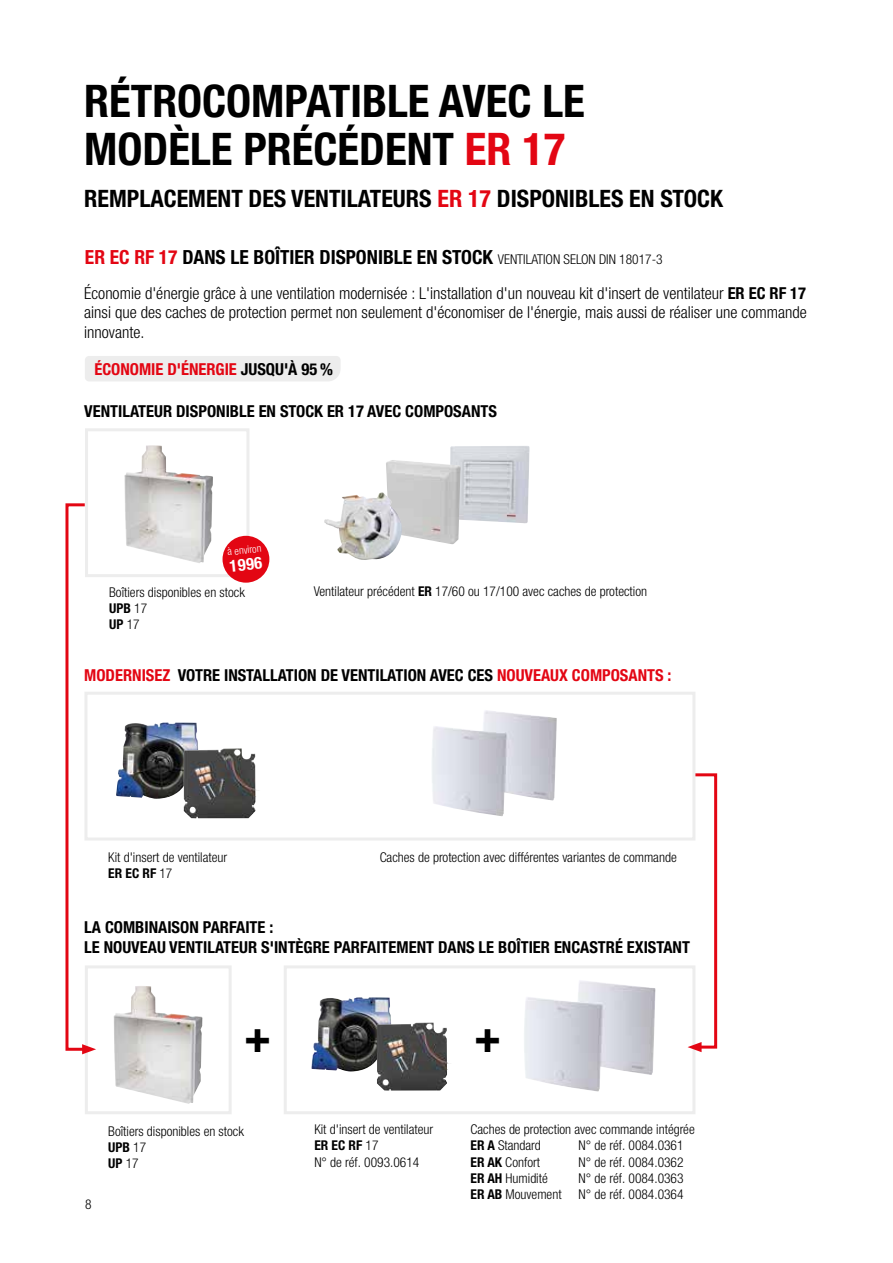
<style>
.page{position:relative;width:893px;height:1263px;background:#fff}
.page>*{position:absolute;margin:0;border:0;box-sizing:border-box;transform-origin:0 0}
.t1{font:700 condensed 45px/48px "Helvetica Neue LTW1 G";color:#000}
.t2{font:700 condensed 24px "Helvetica Neue LTW1 G";color:#000}
.t3{font:700 condensed 19.5px "Helvetica Neue LTW1 G";color:#000}
.t4{font:300 condensed 16.5px/19.8px "Helvetica Neue LTW1 G";color:#000;text-align:justify}
.t5{font:700 condensed 16.5px/19.8px "Helvetica Neue LTW1 G";color:#000}
.t6{font:700 condensed 16.5px "Helvetica Neue LTW1 G";color:#e30613}
.t7{font:700 condensed 16.5px "Helvetica Neue LTW1 G";color:#fff}
.t8{font:300 condensed 13.5px/16.2px "Helvetica Neue LTW1 G";color:#000}
.t9{font:700 condensed 13.5px/16.2px "Helvetica Neue LTW1 G";color:#000}
.t10{font:300 condensed 10.5px "Helvetica Neue LTW1 G";color:#fff}
.s1{color:#e30613}
.s2{font-weight:300;font-size:13.5px}
.s3{font-weight:700}
.s4{color:#000}
.s5{font-weight:300}
</style>
<div class="page">
<div style="left:85px;top:965px;width:147px;height:149px;border:3px solid #ededed"></div>
<div style="left:284px;top:965px;width:411px;height:149px;border:3px solid #ededed"></div>
<img style="left:450px;top:446px;width:80px;height:78px">
<img style="left:386px;top:460px;width:75px;height:84px">
<img style="left:324px;top:492px;width:80px;height:68px">
<img style="left:116px;top:722px;width:82px;height:77px">
<img style="left:184px;top:748px;width:75px;height:70px">
<img style="left:311px;top:997px;width:80px;height:74px">
<img style="left:377px;top:1022px;width:72px;height:69px">
<img style="left:432px;top:710px;width:125px;height:106px">
<img style="left:524px;top:981px;width:132px;height:110px">
<img style="left:127px;top:445px;width:25px;height:28px">
<div style="left:85px;top:356px;width:256px;height:25px;background:#ededed"></div>
<svg style="left:688px;top:773px;width:30px;height:279px"></svg>
<div style="left:84px;top:692px;width:611px;height:148px;border:3px solid #ededed"></div>
<svg style="left:65px;top:503px;width:31px;height:551px"></svg>
<div style="left:85px;top:428px;width:164px;height:149px;border:3px solid #ededed"></div>
<img style="left:128px;top:986px;width:13px;height:27px">
<div style="left:223px;top:536px;width:46px;height:47px;background:#e30613;border-radius:50%"></div>
<h1 class="t1" style="left:84px;top:77px;width:502px">RÉTROCOMPATIBLE AVEC LE<br>MODÈLE PRÉCÉDENT <span class="s1">ER 17</span></h1>
<h2 class="t2" style="left:84px;top:184px;width:640px">REMPLACEMENT DES VENTILATEURS <span class="s1">ER 17</span> DISPONIBLES EN STOCK</h2>
<h3 class="t3" style="left:85px;top:245px;width:579px"><span class="s1">ER EC RF 17</span> DANS LE BOÎTIER DISPONIBLE EN STOCK <span class="s2">VENTILATION SELON DIN 18017-3</span></h3>
<p class="t4" style="left:84px;top:283px;width:724px">Économie d'énergie grâce à une ventilation modernisée : L'installation d'un nouveau kit d'insert de ventilateur <span class="s3">ER EC RF 17 </span>ainsi que des caches de protection permet non seulement d'économiser de l'énergie, mais aussi de réaliser une commande innovante.</p>
<p class="t6" style="left:94px;top:359px;width:240px">ÉCONOMIE D'ÉNERGIE <span class="s4">JUSQU'À 95 %</span></p>
<p class="t5" style="left:84px;top:401px;width:414px">VENTILATEUR DISPONIBLE EN STOCK ER 17 AVEC COMPOSANTS</p>
<p class="t10" style="left:227px;top:545px;width:35px;rotate:-6deg">à environ</p>
<p class="t7" style="left:229px;top:556px;width:34px;rotate:-6deg">1996</p>
<p class="t8" style="left:109px;top:584px;width:137px">Boîtiers disponibles en stock</p>
<p class="t8" style="left:314px;top:583px;width:335px">Ventilateur précédent <span class="s3">ER</span> 17/60 ou 17/100 avec caches de protection</p>
<p class="t9" style="left:109px;top:600px;width:39px">UPB <span class="s5">17<br></span>UP <span class="s5">17</span></p>
<p class="t5" style="left:84px;top:665px;width:589px"><span class="s1">MODERNISEZ</span> VOTRE INSTALLATION DE VENTILATION AVEC CES <span class="s1">NOUVEAUX COMPOSANTS :</span></p>
<p class="t8" style="left:108px;top:849px;width:120px">Kit d'insert de ventilateur<br><span class="s3">ER EC RF</span> 17</p>
<p class="t8" style="left:380px;top:849px;width:299px">Caches de protection avec différentes variantes de commande</p>
<p class="t5" style="left:84px;top:917px;width:607px">LA COMBINAISON PARFAITE :<br>LE NOUVEAU VENTILATEUR S'INTÈGRE PARFAITEMENT DANS LE BOÎTIER ENCASTRÉ EXISTANT</p>
<h1 class="t1" style="left:244px;top:1012px;width:28px">+</h1>
<h1 class="t1" style="left:474px;top:1012px;width:28px">+</h1>
<p class="t8" style="left:85px;top:1196px;width:8px">8</p>
<p class="t8" style="left:108px;top:1123px;width:137px">Boîtiers disponibles en stock<br><span class="s3">UPB</span> 17<br><span class="s3">UP</span> 17</p>
<p class="t8" style="left:314px;top:1121px;width:120px">Kit d'insert de ventilateur<br><span class="s3">ER EC RF</span> 17<br>N° de réf. 0093.0614</p>
<p class="t8" style="left:471px;top:1121px;width:226px">Caches de protection avec commande intégrée<br><span class="s3">ER A</span> Standard</p>
<p class="t8" style="left:579px;top:1137px;width:107px">N° de réf. 0084.0361</p>
<p class="t8" style="left:471px;top:1154px;width:71px"><span class="s3">ER AK</span> Confort</p>
<p class="t8" style="left:579px;top:1154px;width:107px">N° de réf. 0084.0362</p>
<p class="t8" style="left:471px;top:1170px;width:79px"><span class="s3">ER AH</span> Humidité</p>
<p class="t8" style="left:579px;top:1170px;width:107px">N° de réf. 0084.0363</p>
<p class="t8" style="left:471px;top:1186px;width:93px"><span class="s3">ER AB</span> Mouvement</p>
<p class="t8" style="left:579px;top:1186px;width:107px">N° de réf. 0084.0364</p>
</div>
